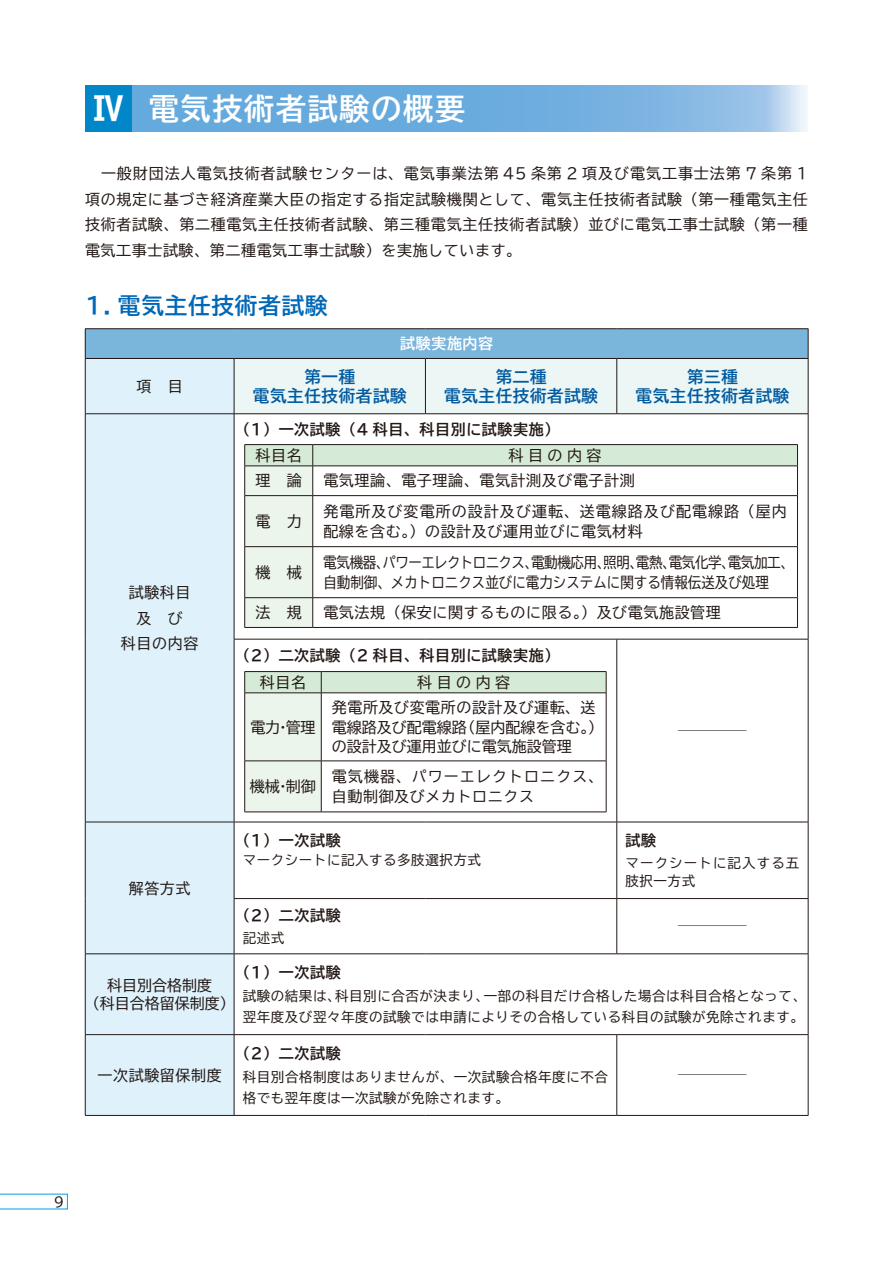
<style>
.page{position:relative;width:893px;height:1263px;background:#fff}
.page>*{position:absolute;margin:0;border:0;box-sizing:border-box;transform-origin:0 0}
.t1{font:700 30px "TBUD Go Std";letter-spacing:.06em;color:#fff}
.t2{font:700 22.5px "TBUD Go Std";letter-spacing:.04em;color:#0068b7}
.t3{font:700 16.5px/19.5px "TBUD Go Std";letter-spacing:.04em;color:#005aa0;text-align:center}
.t4{font:15px/25.5px "TBUD Go Std";letter-spacing:.04em;color:#221815;text-align:center}
.t5{font:15px/19.5px "TBUD Go Std";letter-spacing:.07em;color:#221815}
.t6{font:700 15px "TBUD Go Std";letter-spacing:.04em;color:#221815}
.t7{font:15px/19.5px "TBUD Go Std";color:#221815;scale:.9 1}
.t8{font:15px/19.5px "TBUD Go Std";color:#221815;text-align:center}
.t9{font:700 15px "TBUD Go Std";letter-spacing:.04em;color:#fff}
.t10{font:13.8px "Koz Min Pro";color:#221815}
.t11{font:13.5px/21px "TBUD Go Std";letter-spacing:.04em;color:#221815}
.t12{font:13.5px/18px "TBUD Go Std";letter-spacing:.08em;color:#221815}
.s1{font-stretch:expanded;font-size:31.5px}
</style>
<div class="page">
<svg style="left:0;top:1194px;width:68px;height:15px"></svg>
<div style="left:85px;top:329px;width:723px;height:29px;background:#7ab5dc"></div>
<div style="left:86px;top:359px;width:148px;height:756px;background:#dff2fc"></div>
<hr style="left:85px;top:328px;width:149px;height:1px;background:#221815">
<svg style="left:85px;top:329px;width:1px;height:29px"></svg>
<hr style="left:234px;top:328px;width:191px;height:1px;background:#221815">
<hr style="left:425px;top:328px;width:192px;height:1px;background:#221815">
<hr style="left:617px;top:328px;width:191px;height:1px;background:#221815">
<svg style="left:234px;top:329px;width:575px;height:84px"></svg>
<hr style="left:85px;top:358px;width:149px;height:1px;background:#221815">
<hr style="left:85px;top:359px;width:1px;height:55px;background:#221815">
<hr style="left:234px;top:358px;width:191px;height:1px;background:#221815">
<hr style="left:234px;top:359px;width:1px;height:55px;background:#221815">
<hr style="left:425px;top:358px;width:192px;height:1px;background:#221815">
<hr style="left:425px;top:359px;width:1px;height:55px;background:#221815">
<hr style="left:617px;top:358px;width:191px;height:1px;background:#221815">
<hr style="left:616px;top:359px;width:1px;height:55px;background:#221815">
<hr style="left:808px;top:359px;width:1px;height:55px;background:#221815">
<hr style="left:85px;top:413px;width:149px;height:1px;background:#221815">
<hr style="left:85px;top:414px;width:1px;height:225px;background:#221815">
<hr style="left:85px;top:639px;width:1px;height:183px;background:#221815">
<hr style="left:234px;top:413px;width:191px;height:1px;background:#221815">
<hr style="left:234px;top:414px;width:1px;height:225px;background:#221815">
<hr style="left:425px;top:413px;width:192px;height:1px;background:#221815">
<hr style="left:617px;top:413px;width:191px;height:1px;background:#221815">
<hr style="left:808px;top:414px;width:1px;height:225px;background:#221815">
<hr style="left:234px;top:639px;width:191px;height:1px;background:#221815">
<hr style="left:234px;top:639px;width:1px;height:183px;background:#221815">
<hr style="left:425px;top:639px;width:192px;height:1px;background:#221815">
<hr style="left:617px;top:639px;width:191px;height:1px;background:#221815">
<hr style="left:616px;top:639px;width:1px;height:183px;background:#221815">
<hr style="left:808px;top:639px;width:1px;height:183px;background:#221815">
<hr style="left:85px;top:822px;width:149px;height:1px;background:#221815">
<hr style="left:85px;top:822px;width:1px;height:76px;background:#221815">
<hr style="left:85px;top:898px;width:1px;height:56px;background:#221815">
<hr style="left:234px;top:822px;width:191px;height:1px;background:#221815">
<hr style="left:234px;top:822px;width:1px;height:76px;background:#221815">
<hr style="left:425px;top:822px;width:192px;height:1px;background:#221815">
<hr style="left:617px;top:822px;width:191px;height:1px;background:#221815">
<hr style="left:616px;top:822px;width:1px;height:76px;background:#221815">
<hr style="left:808px;top:822px;width:1px;height:76px;background:#221815">
<hr style="left:234px;top:898px;width:191px;height:1px;background:#221815">
<hr style="left:234px;top:899px;width:1px;height:55px;background:#221815">
<hr style="left:425px;top:898px;width:192px;height:1px;background:#221815">
<hr style="left:617px;top:898px;width:191px;height:1px;background:#221815">
<hr style="left:616px;top:899px;width:1px;height:55px;background:#221815">
<hr style="left:808px;top:899px;width:1px;height:55px;background:#221815">
<hr style="left:85px;top:953px;width:149px;height:1px;background:#221815">
<hr style="left:85px;top:954px;width:1px;height:80px;background:#221815">
<hr style="left:234px;top:953px;width:191px;height:1px;background:#221815">
<hr style="left:234px;top:954px;width:1px;height:80px;background:#221815">
<hr style="left:425px;top:953px;width:192px;height:1px;background:#221815">
<hr style="left:617px;top:953px;width:191px;height:1px;background:#221815">
<hr style="left:808px;top:954px;width:1px;height:80px;background:#221815">
<hr style="left:85px;top:1034px;width:149px;height:1px;background:#221815">
<hr style="left:85px;top:1035px;width:1px;height:80px;background:#221815">
<hr style="left:234px;top:1034px;width:191px;height:1px;background:#221815">
<hr style="left:234px;top:1035px;width:1px;height:80px;background:#221815">
<hr style="left:425px;top:1034px;width:192px;height:1px;background:#221815">
<hr style="left:617px;top:1034px;width:191px;height:1px;background:#221815">
<hr style="left:616px;top:1035px;width:1px;height:80px;background:#221815">
<hr style="left:808px;top:1035px;width:1px;height:80px;background:#221815">
<hr style="left:85px;top:1115px;width:149px;height:1px;background:#221815">
<hr style="left:234px;top:1115px;width:191px;height:1px;background:#221815">
<hr style="left:425px;top:1115px;width:192px;height:1px;background:#221815">
<hr style="left:617px;top:1115px;width:191px;height:1px;background:#221815">
<hr style="left:244px;top:444px;width:69px;height:1px;background:#221815">
<hr style="left:313px;top:444px;width:485px;height:1px;background:#221815">
<svg style="left:244px;top:445px;width:554px;height:182px"></svg>
<hr style="left:244px;top:627px;width:69px;height:1px;background:#221815">
<hr style="left:313px;top:627px;width:485px;height:1px;background:#221815">
<svg style="left:244px;top:671px;width:363px;height:141px"></svg>
<hr style="left:244px;top:692px;width:77px;height:1px;background:#221815">
<hr style="left:244px;top:693px;width:1px;height:68px;background:#221815">
<hr style="left:321px;top:692px;width:285px;height:1px;background:#221815">
<hr style="left:321px;top:693px;width:1px;height:68px;background:#221815">
<hr style="left:606px;top:693px;width:1px;height:68px;background:#221815">
<hr style="left:244px;top:761px;width:77px;height:1px;background:#221815">
<hr style="left:244px;top:761px;width:1px;height:51px;background:#221815">
<hr style="left:321px;top:761px;width:285px;height:1px;background:#221815">
<hr style="left:321px;top:761px;width:1px;height:51px;background:#221815">
<hr style="left:606px;top:761px;width:1px;height:51px;background:#221815">
<hr style="left:244px;top:812px;width:77px;height:1px;background:#221815">
<hr style="left:321px;top:812px;width:285px;height:1px;background:#221815">
<svg style="left:132px;top:85px;width:674px;height:47px;background:#76b1e0"></svg>
<div style="left:85px;top:85px;width:47px;height:47px;background:#0086c9"></div>
<h1 class="t1" style="left:93px;top:84px;width:374px"><span class="s1">Ⅳ</span> 電気技術者試験の概要</h1>
<p class="t4" style="left:85px;top:161px;width:724px;text-align:justify">　一般財団法人電気技術者試験センターは、電気事業法第 45 条第 2 項及び電気工事士法第 7 条第 1項の規定に基づき経済産業大臣の指定する指定試験機関として、電気主任技術者試験（第一種電気主任技術者試験、第二種電気主任技術者試験、第三種電気主任技術者試験）並びに電気工事士試験（第一種電気工事士試験、第二種電気工事士試験）を実施しています。</p>
<h2 class="t2" style="left:85px;top:287px;width:244px">1. 電気主任技術者試験</h2>
<p class="t9" style="left:400px;top:331px;width:94px">試験実施内容</p>
<p class="t4" style="left:137px;top:373px;width:48px">項　目</p>
<p class="t3" style="left:253px;top:367px;width:155px">第一種<br>電気主任技術者試験</p>
<p class="t3" style="left:444px;top:367px;width:155px">第二種<br>電気主任技術者試験</p>
<p class="t3" style="left:636px;top:367px;width:155px">第三種<br>電気主任技術者試験</p>
<p class="t4" style="left:121px;top:579px;width:79px">試験科目及　び<br>科目の内容</p>
<p class="t4" style="left:129px;top:875px;width:63px">解答方式</p>
<p class="t8" style="left:85px;top:976px;width:151px;line-height:18px">科目別合格制度<br>（科目合格留保制度）</p>
<p class="t4" style="left:98px;top:1062px;width:126px">一次試験留保制度</p>
<p class="t6" style="left:235px;top:418px;width:326px">（1）一次試験（4 科目、科目別に試験実施）</p>
<p class="t4" style="left:256px;top:442px;width:48px">科目名</p>
<p class="t4" style="left:509px;top:442px;width:94px">科目の内容</p>
<p class="t4" style="left:256px;top:468px;width:48px">理　論</p>
<p class="t4" style="left:323px;top:468px;width:313px">電気理論、電子理論、電気計測及び電子計測</p>
<p class="t4" style="left:256px;top:508px;width:48px">電　力</p>
<p class="t5" style="left:323px;top:501px;width:465px">発電所及び変電所の設計及び運転、送電線路及び配電線路（屋内配線を含む。）の設計及び運用並びに電気材料</p>
<p class="t4" style="left:256px;top:559px;width:48px">機　械</p>
<p class="t7" style="left:323px;top:552px;width:524px">電気機器、パワーエレクトロニクス、電動機応用、照明、電熱、電気化学、電気加工、自動制御、メカトロニクス並びに電力システムに関する情報伝送及び処理</p>
<p class="t4" style="left:256px;top:600px;width:48px">法　規</p>
<p class="t4" style="left:323px;top:600px;width:399px">電気法規（保安に関するものに限る。）及び電気施設管理</p>
<p class="t6" style="left:235px;top:643px;width:326px">（2）二次試験（2 科目、科目別に試験実施）</p>
<p class="t4" style="left:260px;top:669px;width:48px">科目名</p>
<p class="t4" style="left:417px;top:669px;width:94px">科目の内容</p>
<p class="t4" style="left:251px;top:714px;width:66px">電力・管理</p>
<p class="t8" style="left:332px;top:697px;width:273px;text-align:left">発電所及び変電所の設計及び運転、送電線路及び配電線路（屋内配線を含む。）の設計及び運用並びに電気施設管理</p>
<p class="t4" style="left:250px;top:773px;width:67px">機械・制御</p>
<p class="t5" style="left:332px;top:767px;width:273px">電気機器、パワーエレクトロニクス、自動制御及びメカトロニクス</p>
<p class="t6" style="left:235px;top:828px;width:107px">（1）一次試験</p>
<p class="t11" style="left:243px;top:850px;width:240px">マークシートに記入する多肢選択方式</p>
<p class="t6" style="left:235px;top:903px;width:107px">（2）二次試験</p>
<p class="t11" style="left:243px;top:927px;width:43px">記述式</p>
<p class="t10" style="left:678px;top:721px;width:70px">─────</p>
<p class="t6" style="left:625px;top:828px;width:32px">試験</p>
<p class="t12" style="left:625px;top:853px;width:175px">マークシートに記入する五肢択一方式</p>
<p class="t10" style="left:678px;top:916px;width:70px">─────</p>
<p class="t6" style="left:235px;top:960px;width:107px">（1）一次試験</p>
<p class="t11" style="left:243px;top:985px;width:565px">試験の結果は、科目別に合否が決まり、一部の科目だけ合格した場合は科目合格となって、翌年度及び翌々年度の試験では申請によりその合格している科目の試験が免除されます。</p>
<p class="t6" style="left:235px;top:1041px;width:107px">（2）二次試験</p>
<p class="t11" style="left:243px;top:1066px;width:367px">科目別合格制度はありませんが、一次試験合格年度に不合格でも翌年度は一次試験が免除されます。</p>
<p class="t10" style="left:678px;top:1065px;width:70px">─────</p>
<p class="t11" style="left:54px;top:1191px;width:12px">9</p>
</div>
